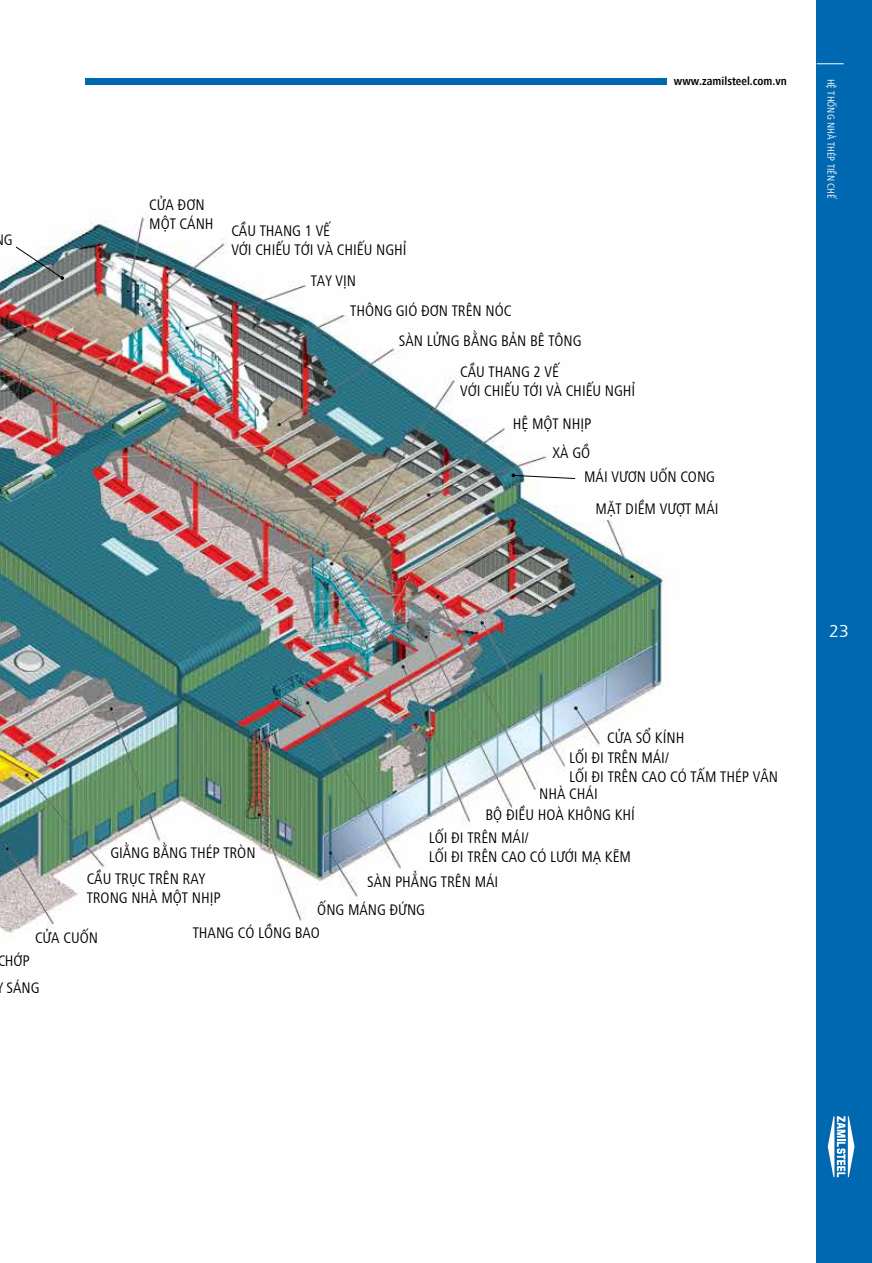
<style>
.page{position:relative;width:872px;height:1263px;background:#fff}
.page>*{position:absolute;margin:0;border:0;box-sizing:border-box;transform-origin:0 0}
.t1{font:18px "Frutiger VU";color:#fff}
.t2{font:condensed 15.75px/18.9px "Frutiger VU";color:#000}
.t3{font:700 condensed 12px "Frutiger VU";color:#000}
.t4{font:condensed 10.5px "Frutiger VU";color:#fff}
</style>
<div class="page">
<div style="left:85px;top:79px;width:581px;height:6px;background:#0067b1"></div>
<img style="left:0;top:215px;width:666px;height:723px">
<svg style="left:15px;top:246px;width:49px;height:34px"></svg>
<svg style="left:511px;top:473px;width:65px;height:6px"></svg>
<div style="left:588px;top:496px;width:29px;height:24px;background:#fff"></div>
<div style="left:816px;top:0;width:56px;height:1263px;background:#0067b1"></div>
<svg style="left:816px;top:63px;width:27px;height:1px"></svg>
<svg style="left:827px;top:1116px;width:27px;height:61px"></svg>
<p class="t2" style="left:4px;top:229px;width:10px">G</p>
<p class="t3" style="left:674px;top:73px;width:114px">www.zamilsteel.com.vn</p>
<p class="t2" style="left:149px;top:194px;width:66px">CỬA ĐƠN<br>MỘT CÁNH</p>
<p class="t2" style="left:231px;top:220px;width:177px">CẦU THANG 1 VẾ<br>VỚI CHIẾU TỚI VÀ CHIẾU NGHỈ</p>
<p class="t2" style="left:311px;top:271px;width:47px">TAY VỊN</p>
<p class="t2" style="left:350px;top:300px;width:163px">THÔNG GIÓ ĐƠN TRÊN NÓC</p>
<p class="t2" style="left:399px;top:330px;width:184px">SÀN LỬNG BẰNG BẢN BÊ TÔNG</p>
<p class="t2" style="left:460px;top:361px;width:177px">CẦU THANG 2 VẾ<br>VỚI CHIẾU TỚI VÀ CHIẾU NGHỈ</p>
<p class="t2" style="left:513px;top:413px;width:80px">HỆ MỘT NHỊP</p>
<p class="t2" style="left:552px;top:442px;width:39px">XÀ GỒ</p>
<p class="t2" style="left:584px;top:466px;width:132px">MÁI VƯƠN UỐN CONG</p>
<p class="t2" style="left:595px;top:498px;width:125px">MẶT DIỀM VƯỢT MÁI</p>
<p class="t4" style="left:838px;top:79px;width:122px;rotate:90deg">HỆ THỐNG NHÀ THÉP TIỀN CHẾ</p>
<p class="t2" style="left:607px;top:727px;width:79px">CỬA SỔ KÍNH</p>
<p class="t2" style="left:569px;top:747px;width:210px">LỐI ĐI TRÊN MÁI/<br>LỐI ĐI TRÊN CAO CÓ TẤM THÉP VÂN</p>
<p class="t2" style="left:539px;top:784px;width:60px">NHÀ CHÁI</p>
<p class="t2" style="left:110px;top:842px;width:147px">GIẰNG BẰNG THÉP TRÒN</p>
<p class="t2" style="left:87px;top:869px;width:135px">CẦU TRỤC TRÊN RAY<br>TRONG NHÀ MỘT NHỊP</p>
<p class="t2" style="left:485px;top:805px;width:151px">BỘ ĐIỀU HOÀ KHÔNG KHÍ</p>
<p class="t2" style="left:429px;top:827px;width:204px">LỐI ĐI TRÊN MÁI/<br>LỐI ĐI TRÊN CAO CÓ LƯỚI MẠ KẼM</p>
<p class="t2" style="left:367px;top:871px;width:133px">SÀN PHẲNG TRÊN MÁI</p>
<p class="t2" style="left:317px;top:899px;width:109px">ỐNG MÁNG ĐỨNG</p>
<p class="t2" style="left:35px;top:927px;width:64px">CỬA CUỐN</p>
<p class="t2" style="left:-3px;top:950px;width:34px">CHỚP</p>
<p class="t2" style="left:6px;top:977px;width:34px">SÁNG</p>
<p class="t2" style="left:193px;top:922px;width:129px">THANG CÓ LỒNG BAO</p>
<p class="t1" style="left:829px;top:618px;width:21px">23</p>
</div>
